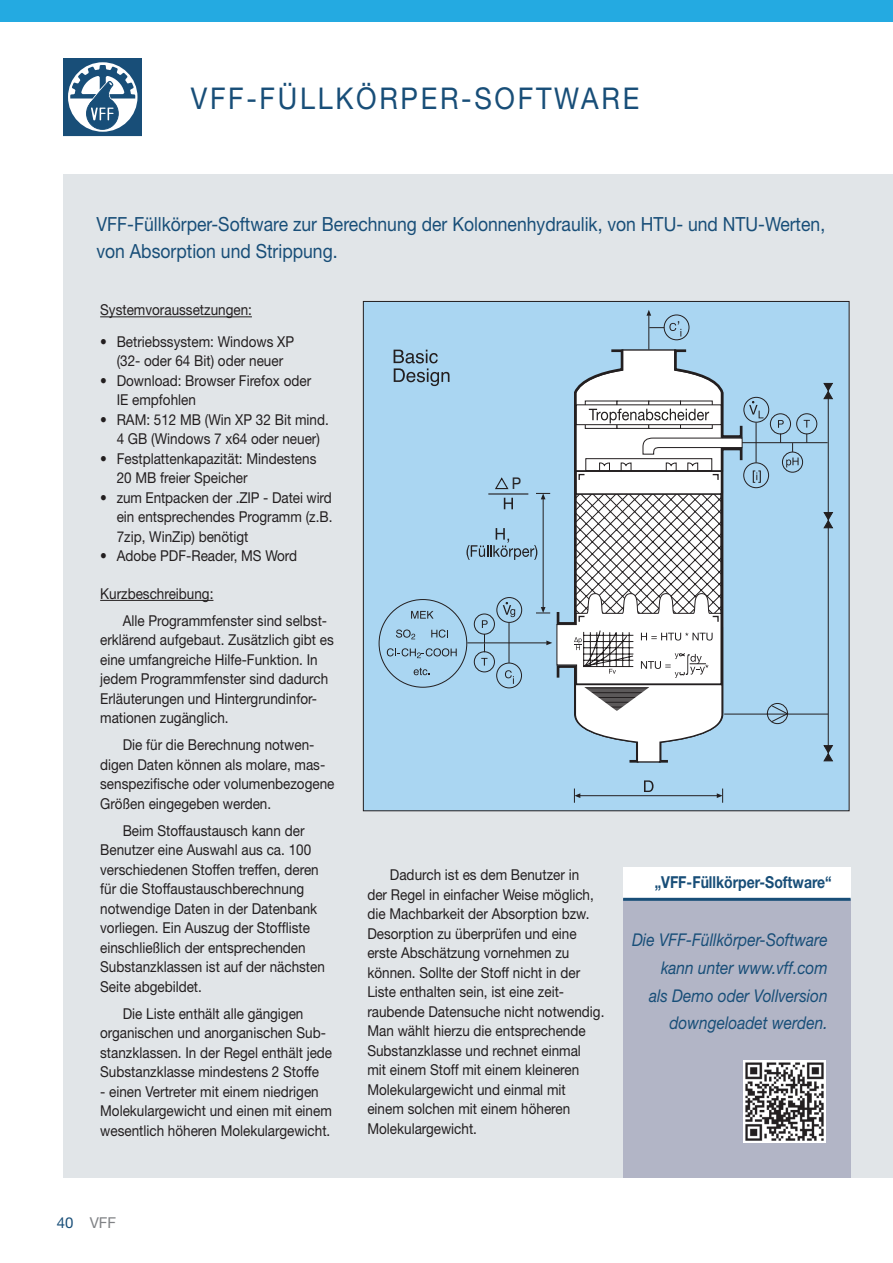
<style>
.page{position:relative;width:893px;height:1263px;background:#fff}
.page>*{position:absolute;margin:0;border:0;box-sizing:border-box;transform-origin:0 0}
.t1{font:30px "Helvetica Neue";letter-spacing:.1em;color:#184e78;scale:.9 1}
.t2{font:19.5px/27px "Helvetica Neue";color:#184e78;scale:.9 1}
.t3{font:italic 17.55px/27.6px "Helvetica Neue";color:#184e78;text-align:right;scale:.88 1}
.t4{font:700 16.5px "Helvetica Neue";color:#184e78;scale:.85 1}
.t5{font:16.05px "Helvetica Neue";color:#231f20;scale:.9 1}
.t6{font:15px/19.5px "Helvetica Neue";color:#231f20;scale:.9 1}
.t7{font:15px "Helvetica Neue";color:#808285}
.s1{color:#184e78}
</style>
<div class="page">
<div style="left:0;top:0;width:893px;height:21px;background:#24aae1"></div>
<div style="left:64px;top:58px;width:78px;height:78px;background:#184e78"></div>
<svg style="left:68px;top:62px;width:69px;height:70px"></svg>
<div style="left:87px;top:98px;width:31px;height:31px;background:#184e78;border-radius:50%"></div>
<div style="left:86px;top:98px;width:32px;height:31px;border:1px solid #184e78;border-radius:50%"></div>
<svg style="left:70px;top:65px;width:65px;height:56px"></svg>
<div style="left:64px;top:175px;width:829px;height:1003px;background:#e1e5e8"></div>
<div style="left:363px;top:301px;width:486px;height:510px;background:#aad6f2"></div>
<div style="left:664px;top:315px;width:25px;height:25px;border:1px solid #231f20;border-radius:50%"></div>
<hr style="left:648px;top:315px;width:1px;height:35px;background:#231f20">
<svg style="left:646px;top:310px;width:35px;height:27px"></svg>
<svg style="left:644px;top:780px;width:9px;height:12px"></svg>
<svg style="left:414px;top:668px;width:16px;height:7px"></svg>
<svg style="left:387px;top:648px;width:70px;height:10px"></svg>
<svg style="left:396px;top:629px;width:19px;height:10px"></svg>
<svg style="left:431px;top:629px;width:17px;height:9px"></svg>
<svg style="left:411px;top:611px;width:23px;height:8px"></svg>
<svg style="left:394px;top:350px;width:55px;height:36px"></svg>
<hr style="left:580px;top:795px;width:137px;height:1px;background:#231f20">
<svg style="left:717px;top:788px;width:6px;height:15px"></svg>
<svg style="left:574px;top:788px;width:6px;height:15px"></svg>
<svg style="left:466px;top:349px;width:368px;height:414px"></svg>
<div style="left:623px;top:900px;width:228px;height:278px;background:#b2b5c6"></div>
<div style="left:623px;top:867px;width:228px;height:32px;background:#fff"></div>
<hr style="left:623px;top:898px;width:228px;height:3px;background:#184e78">
<img style="left:744px;top:1060px;width:82px;height:83px">
<hr style="left:100px;top:316px;width:152px;height:1px;background:#231f20">
<hr style="left:100px;top:600px;width:113px;height:1px;background:#231f20">
<h1 class="t1" style="left:191px;top:80px;width:500px">VFF-FÜLLKÖRPER-SOFTWARE</h1>
<h2 class="t2" style="left:96px;top:210px;width:811px">VFF-Füllkörper-Software zur Berechnung der Kolonnenhydraulik, von HTU- und NTU-Werten, von Absorption und Strippung.</h2>
<p class="t6" style="left:100px;top:300px;width:170px">Systemvoraussetzungen:</p>
<p class="t6" style="left:100px;top:332px;width:217px;text-align:center">• Betriebssystem: Windows XP (32- oder 64 Bit) oder neuer</p>
<p class="t6" style="left:117px;top:371px;width:218px;text-indent:-16px">• Download: Browser Firefox oder<br>IE empfohlen</p>
<p class="t6" style="left:100px;top:410px;width:255px;text-align:center">• RAM: 512 MB (Win XP 32 Bit mind.<br>4 GB (Windows 7 x64 oder neuer)</p>
<p class="t6" style="left:117px;top:449px;width:223px;text-indent:-16px">• Festplattenkapazität: Mindestens<br>20 MB freier Speicher</p>
<p class="t6" style="left:117px;top:488px;width:241px;text-align:justify;text-indent:-16px">• zum Entpacken der .ZIP - Datei wird ein entsprechendes Programm (z.B.<br>7zip, WinZip) benötigt</p>
<p class="t6" style="left:100px;top:546px;width:220px">• Adobe PDF-Reader, MS Word</p>
<p class="t6" style="left:123px;top:580px;width:229px;line-height:27px;text-indent:-23px">Kurzbeschreibung:<br>Alle Programmfenster sind selbst-</p>
<p class="t6" style="left:100px;top:630px;width:261px">erklärend aufgebaut. Zusätzlich gibt es eine umfangreiche Hilfe-Funktion. In jedem Programmfenster sind dadurch Erläuterungen und Hintergrundinfor&shy;mationen zugänglich.</p>
<p class="t6" style="left:100px;top:735px;width:262px;text-indent:23px">Die für die Berechnung notwen&shy;digen Daten können als molare, mas&shy;senspezifische oder volumenbezogene Größen eingegeben werden.</p>
<p class="t6" style="left:100px;top:821px;width:251px;text-indent:23px">Beim Stoffaustausch kann der Benutzer eine Auswahl aus ca. 100 verschiedenen Stoffen treffen, deren für die Stoffaustauschberechnung notwendige Daten in der Datenbank vorliegen. Ein Auszug der Stoffliste einschließlich der entsprechenden Substanzklassen ist auf der nächsten Seite abgebildet.</p>
<p class="t6" style="left:100px;top:1004px;width:259px;text-indent:23px">Die Liste enthält alle gängigen organischen und anorganischen Sub&shy;stanzklassen. In der Regel enthält jede Substanzklasse mindestens 2 Stoffe</p>
<p class="t6" style="left:100px;top:1082px;width:259px">- einen Vertreter mit einem niedrigen<br>Molekulargewicht und einen mit einem wesentlich höheren Molekulargewicht.</p>
<p class="t7" style="left:57px;top:1213px;width:61px"><span class="s1">40</span> VFF</p>
<p class="t5" style="left:512px;top:474px;width:12px">P</p>
<p class="t6" style="left:367px;top:865px;width:265px;text-indent:23px">Dadurch ist es dem Benutzer in<br>der Regel in einfacher Weise möglich, die Machbarkeit der Absorption bzw.<br>Desorption zu überprüfen und eine erste Abschätzung vornehmen zu können. Sollte der Stoff nicht in der Liste enthalten sein, ist eine zeit&shy;raubende Datensuche nicht notwendig.<br>Man wählt hierzu die entsprechende Substanzklasse und rechnet einmal<br>mit einem Stoff mit einem kleineren Molekulargewicht und einmal mit einem solchen mit einem höheren Molekulargewicht.</p>
<p class="t4" style="left:655px;top:872px;width:210px">„VFF-Füllkörper-Software“</p>
<p class="t3" style="left:632px;top:926px;width:224px">Die VFF-Füllkörper-Software kann unter www.vff.com<br>als Demo oder Vollversion downgeloadet werden.</p>
</div>
